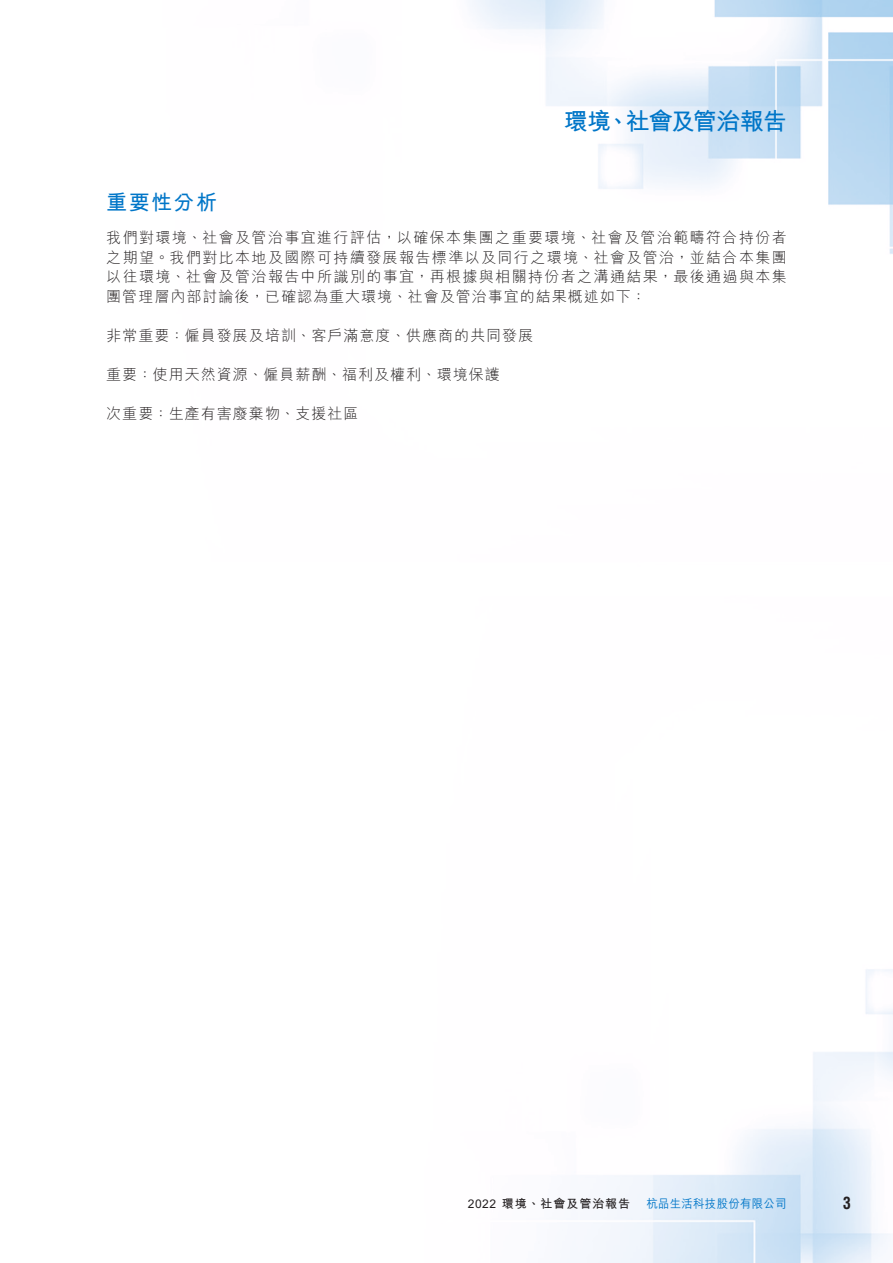
<style>
.page{position:relative;width:893px;height:1263px;background:#fff}
.page>*{position:absolute;margin:0;border:0;box-sizing:border-box;transform-origin:0 0}
.t1{font:700 24px "M Hei HK";letter-spacing:-.035em;color:#0076c8}
._01_H1{font:700 21px "M Hei HK";letter-spacing:.07em;color:#0076c8}
.t2{font:700 condensed 16.5px "Helvetica LT Std";color:#231f20;scale:.95 1}
._00_txt{font:300 15px/19.5px "M Hei HK";letter-spacing:.07em;color:#231f20;text-align:justify}
.t3{font:700 12px "M Hei HK";letter-spacing:.08em;color:#231f20}
.t4{font:500 12px "M Hei HK";letter-spacing:.03em;color:#0076c8;scale:.95 1}
</style>
<div class="page">
<img style="left:472px;top:0;width:421px;height:1263px">
<h1 class="t1" style="left:564px;top:104px;width:224px">環境、社會及管治報告</h1>
<p class="_01_H1" style="left:106px;top:187px;width:112px">重要性分析</p>
<p class="_00_txt" style="left:106px;top:227px;width:682px">我們對環境、社會及管治事宜進行評估，以確保本集團之重要環境、社會及管治範疇符合持份者之期望。我們對比本地及國際可持續發展報告標準以及同行之環境、社會及管治，並結合本集團以往環境、社會及管治報告中所識別的事宜，再根據與相關持份者之溝通結果，最後通過與本集團管理層內部討論後，已確認為重大環境、社會及管治事宜的結果概述如下：</p>
<p class="_00_txt" style="left:106px;top:325px;width:429px">非常重要：僱員發展及培訓、客戶滿意度、供應商的共同發展</p>
<p class="_00_txt" style="left:106px;top:364px;width:395px">重要：使用天然資源、僱員薪酬、福利及權利、環境保護</p>
<p class="_00_txt" style="left:106px;top:403px;width:254px">次重要：生產有害廢棄物、支援社區</p>
<p class="t3" style="left:468px;top:1195px;width:164px">2022 環境、社會及管治報告</p>
<p class="t4" style="left:646px;top:1195px;width:149px">杭品生活科技股份有限公司</p>
<p class="t2" style="left:843px;top:1193px;width:10px">3</p>
</div>
